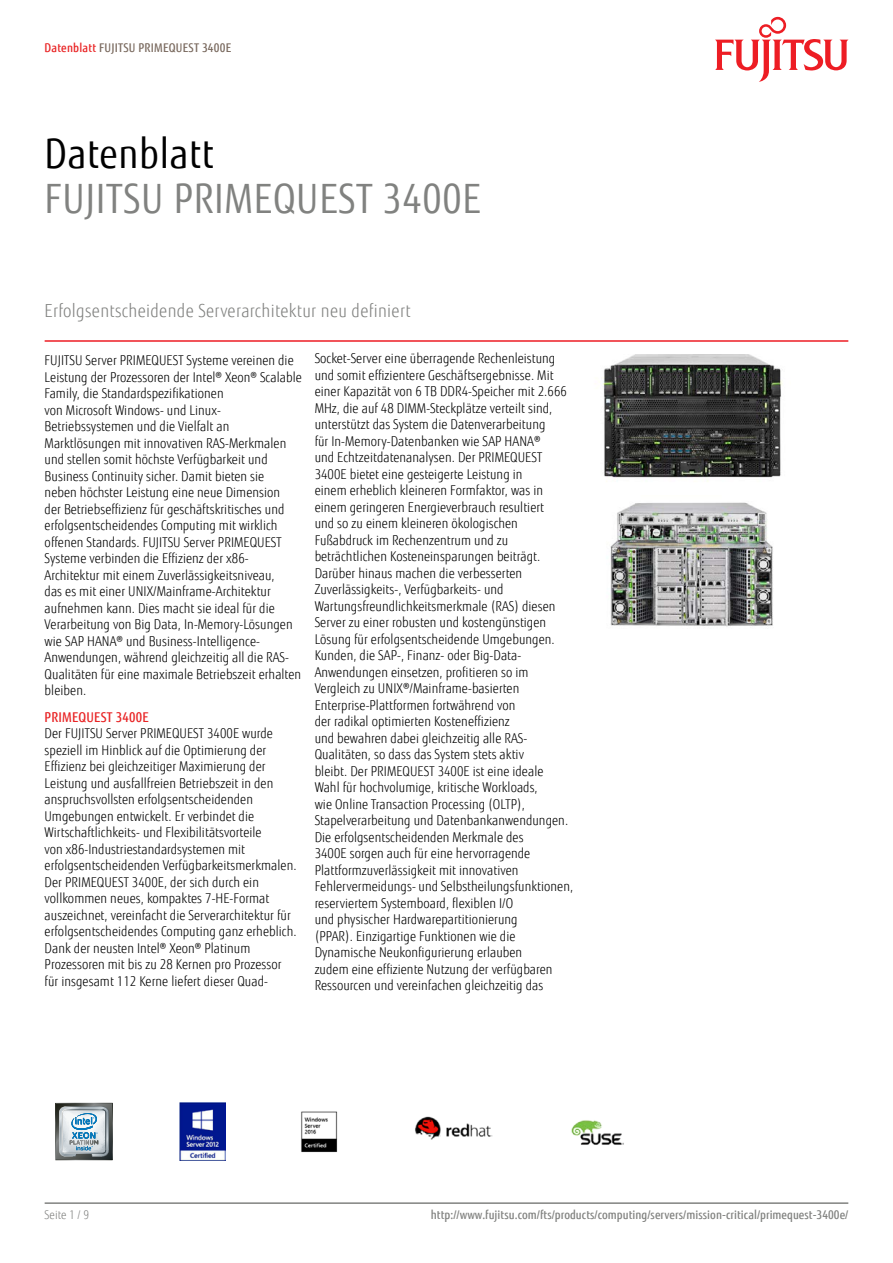
<style>
.page{position:relative;width:893px;height:1263px;background:#fff}
.page>*{position:absolute;margin:0;border:0;box-sizing:border-box;transform-origin:0 0}
.t1{font:40.5px "Fujitsu Sans";letter-spacing:.02em;color:#818280;scale:.9 1}
.t2{font:40.5px "Fujitsu Sans";letter-spacing:.02em;color:#000;scale:.9 1}
.t3{font:300 18px "Fujitsu Sans";letter-spacing:.02em;color:#818280;scale:.9 1}
.t4{font:300 13.5px/16.5px "Fujitsu Sans";letter-spacing:.005em;color:#000;scale:.9 1}
.t5{font:500 13.5px "Fujitsu Sans";letter-spacing:.02em;color:#e82425;scale:.9 1}
.t6{font:500 12px "Fujitsu Sans";letter-spacing:.005em;color:#818280;scale:.9 1}
.t7{font:500 12px "Fujitsu Sans";letter-spacing:.02em;color:#79695e;scale:.9 1}
.t8{font:300 12px "Fujitsu Sans";letter-spacing:.005em;color:#818280;scale:.9 1}
.s1{color:#e92425}
</style>
<div class="page">
<hr style="left:45px;top:1202px;width:803px;height:2px;background:#818280">
<hr style="left:45px;top:340px;width:803px;height:2px;background:#ed1d24">
<svg style="left:715px;top:17px;width:133px;height:65px"></svg>
<img style="left:602px;top:355px;width:181px;height:127px">
<img style="left:610px;top:502px;width:163px;height:125px">
<svg style="left:55px;top:1103px;width:58px;height:58px;background:#96a6ad"></svg>
<img style="left:180px;top:1103px;width:46px;height:57px">
<img style="left:301px;top:1111px;width:37px;height:42px">
<img style="left:415px;top:1116px;width:78px;height:24px">
<img style="left:571px;top:1120px;width:53px;height:25px">
<p class="t7" style="left:45px;top:40px;width:209px"><span class="s1">Datenblatt</span> FUJITSU PRIMEQUEST 3400E</p>
<h1 class="t2" style="left:45px;top:130px;width:189px">Datenblatt</h1>
<h1 class="t1" style="left:45px;top:175px;width:486px">FUJITSU PRIMEQUEST 3400E</h1>
<h2 class="t3" style="left:45px;top:300px;width:408px">Erfolgsentscheidende Serverarchitektur neu definiert</h2>
<p class="t4" style="left:45px;top:352px;width:287px">FUJITSU Server PRIMEQUEST Systeme vereinen die Leistung der Prozessoren der Intel® Xeon® Scalable Family, die Standardspezifikationen<br>von Microsoft Windows- und Linux-Betriebssystemen und die Vielfalt an Marktlösungen mit innovativen RAS-Merkmalen und stellen somit höchste Verfügbarkeit und Business Continuity sicher. Damit bieten sie<br>neben höchster Leistung eine neue Dimension<br>der Betriebseffizienz für geschäftskritisches und erfolgsentscheidendes Computing mit wirklich offenen Standards. FUJITSU Server PRIMEQUEST Systeme verbinden die Effizienz der x86- Architektur mit einem Zuverlässigkeitsniveau,<br>das es mit einer UNIX/Mainframe-Architektur aufnehmen kann. Dies macht sie ideal für die Verarbeitung von Big Data, In-Memory-Lösungen wie SAP HANA® und Business-Intelligence-Anwendungen, während gleichzeitig all die RAS-Qualitäten für eine maximale Betriebszeit erhalten bleiben.</p>
<p class="t5" style="left:45px;top:708px;width:117px">PRIMEQUEST 3400E</p>
<p class="t4" style="left:45px;top:725px;width:281px">Der FUJITSU Server PRIMEQUEST 3400E wurde speziell im Hinblick auf die Optimierung der Effizienz bei gleichzeitiger Maximierung der Leistung und ausfallfreien Betriebszeit in den anspruchsvollsten erfolgsentscheidenden Umgebungen entwickelt. Er verbindet die Wirtschaftlichkeits- und Flexibilitätsvorteile<br>von x86-Industriestandardsystemen mit erfolgsentscheidenden Verfügbarkeitsmerkmalen.<br>Der PRIMEQUEST 3400E, der sich durch ein vollkommen neues, kompaktes 7-HE-Format auszeichnet, vereinfacht die Serverarchitektur für erfolgsentscheidendes Computing ganz erheblich.<br>Dank der neusten Intel® Xeon® Platinum Prozessoren mit bis zu 28 Kernen pro Prozessor für insgesamt 112 Kerne liefert dieser Quad-</p>
<p class="t4" style="left:315px;top:350px;width:289px">Socket-Server eine überragende Rechenleistung und somit effizientere Geschäftsergebnisse. Mit einer Kapazität von 6 TB DDR4-Speicher mit 2.666<br>MHz, die auf 48 DIMM-Steckplätze verteilt sind, unterstützt das System die Datenverarbeitung<br>für In-Memory-Datenbanken wie SAP HANA®<br>und Echtzeitdatenanalysen. Der PRIMEQUEST 3400E bietet eine gesteigerte Leistung in<br>einem erheblich kleineren Formfaktor, was in einem geringeren Energieverbrauch resultiert<br>und so zu einem kleineren ökologischen Fußabdruck im Rechenzentrum und zu beträchtlichen Kosteneinsparungen beiträgt.<br>Darüber hinaus machen die verbesserten Zuverlässigkeits-, Verfügbarkeits- und Wartungsfreundlichkeitsmerkmale (RAS) diesen Server zu einer robusten und kostengünstigen Lösung für erfolgsentscheidende Umgebungen.<br>Kunden, die SAP-, Finanz- oder Big-Data-Anwendungen einsetzen, profitieren so im Vergleich zu UNIX®/Mainframe-basierten Enterprise-Plattformen fortwährend von<br>der radikal optimierten Kosteneffizienz<br>und bewahren dabei gleichzeitig alle RAS-Qualitäten, so dass das System stets aktiv<br>bleibt. Der PRIMEQUEST 3400E ist eine ideale<br>Wahl für hochvolumige, kritische Workloads,<br>wie Online Transaction Processing (OLTP), Stapelverarbeitung und Datenbankanwendungen.<br>Die erfolgsentscheidenden Merkmale des<br>3400E sorgen auch für eine hervorragende Plattformzuverlässigkeit mit innovativen Fehlervermeidungs- und Selbstheilungsfunktionen, reserviertem Systemboard, flexiblen I/O<br>und physischer Hardwarepartitionierung<br>(PPAR). Einzigartige Funktionen wie die Dynamische Neukonfigurierung erlauben<br>zudem eine effiziente Nutzung der verfügbaren Ressourcen und vereinfachen gleichzeitig das</p>
<p class="t8" style="left:45px;top:1208px;width:51px">Seite 1 / 9</p>
<p class="t6" style="left:431px;top:1208px;width:465px">http://www.fujitsu.com/fts/products/computing/servers/mission-critical/primequest-3400e/</p>
</div>
